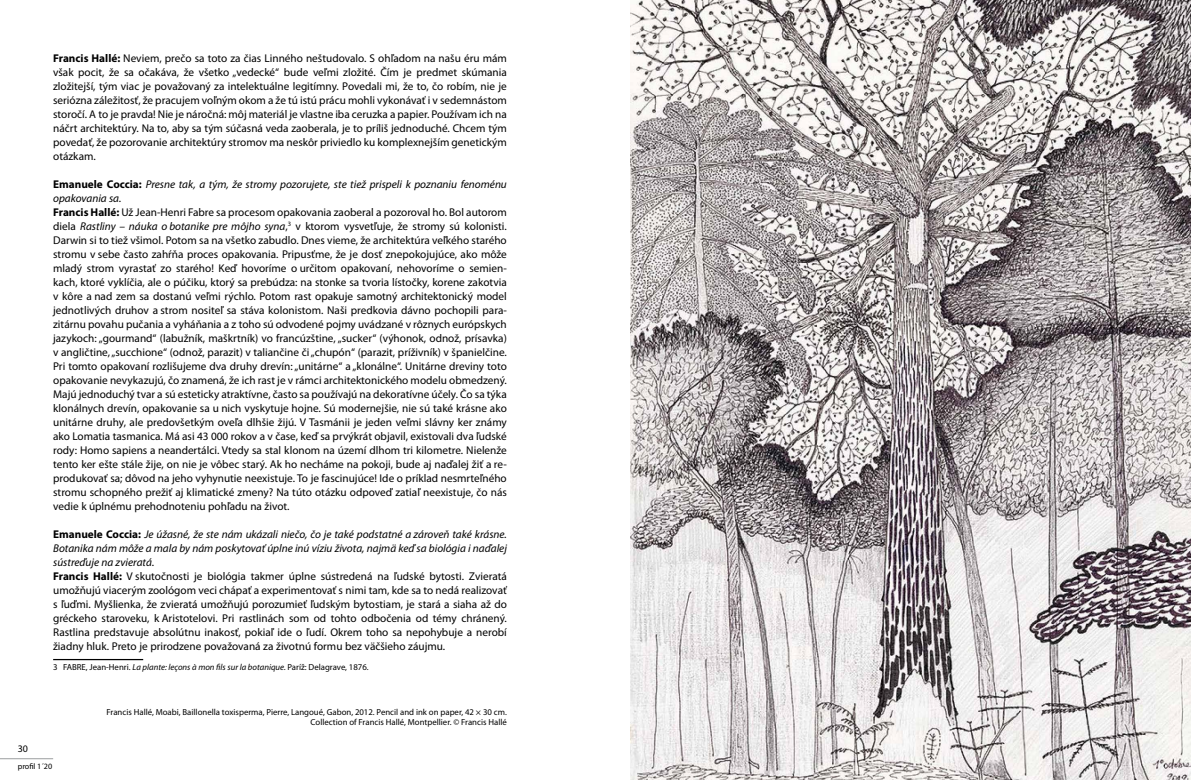
<style>
.page{position:relative;width:1191px;height:780px;background:#fff}
.page>*{position:absolute;margin:0;border:0;box-sizing:border-box;transform-origin:0 0}
.t1{font:11.25px/14px "Myriad Pro";color:#000}
.t2{font:10px "Myriad Pro";color:#000}
.t3{font:8.75px/10.5px "Myriad Pro";color:#000;text-align:right}
.t4{font:8.12px "Myriad Pro";color:#000}
.s1{font-weight:700}
.s2{font-style:italic}
</style>
<div class="page">
<hr style="left:0;top:758px;width:53px;height:1px;background:#9c9e9f">
<hr style="left:53px;top:659px;width:90px;height:1px;background:#000">
<img style="left:631px;top:0;width:560px;height:780px">
<p class="t1" style="left:53px;top:51px;width:455px;text-align:justify"><span class="s1">Francis Hallé:</span> Neviem, prečo sa toto za čias Linného neštudovalo. S ohľadom na našu éru mám však pocit, že sa očakáva, že všetko „vedecké“ bude veľmi zložité. Čím je predmet skúmania zložitejší, tým viac je považovaný za intelektuálne legitímny. Povedali mi, že to, čo robím, nie je seriózna záležitosť, že pracujem voľným okom a že tú istú prácu mohli vykonávať i v sedemnástom storočí. A to je pravda! Nie je náročná: môj materiál je vlastne iba ceruzka a papier. Používam ich na náčrt architektúry. Na to, aby sa tým súčasná veda zaoberala, je to príliš jednoduché. Chcem tým povedať, že pozorovanie architektúry stromov ma neskôr priviedlo ku komplexnejším genetickým otázkam.</p>
<p class="t1" style="left:53px;top:177px;width:455px"><span class="s1">Emanuele Coccia:</span> <span class="s2">Presne tak, a tým, že stromy pozorujete, ste tiež prispeli k poznaniu fenoménu opakovania sa.<br></span><span class="s1">Francis Hallé:</span> Už Jean-Henri Fabre sa procesom opakovania zaoberal a pozoroval ho. Bol autorom diela <span class="s2">Rastliny – náuka o botanike pre môjho syna</span>,<sup>3</sup> v ktorom vysvetľuje, že stromy sú kolonisti.<br>Darwin si to tiež všimol. Potom sa na všetko zabudlo. Dnes vieme, že architektúra veľkého starého stromu v sebe často zahŕňa proces opakovania. Pripusťme, že je dosť znepokojujúce, ako môže mladý strom vyrastať zo starého! Keď hovoríme o určitom opakovaní, nehovoríme o semien&shy;kach, ktoré vyklíčia, ale o púčiku, ktorý sa prebúdza: na stonke sa tvoria lístočky, korene zakotvia v kôre a nad zem sa dostanú veľmi rýchlo. Potom rast opakuje samotný architektonický model jednotlivých druhov a strom nositeľ sa stáva kolonistom. Naši predkovia dávno pochopili para&shy;zitárnu povahu pučania a vyháňania a z toho sú odvodené pojmy uvádzané v rôznych európskych jazykoch: „gourmand“ (labužník, maškrtník) vo francúzštine, „sucker“ (výhonok, odnož, prísavka) v angličtine, „succhione“ (odnož, parazit) v taliančine či „chupón“ (parazit, príživník) v španielčine.<br>Pri tomto opakovaní rozlišujeme dva druhy drevín: „unitárne“ a „klonálne“. Unitárne dreviny toto opakovanie nevykazujú, čo znamená, že ich rast je v rámci architektonického modelu obmedzený.<br>Majú jednoduchý tvar a sú esteticky atraktívne, často sa používajú na dekoratívne účely. Čo sa týka klonálnych drevín, opakovanie sa u nich vyskytuje hojne. Sú modernejšie, nie sú také krásne ako unitárne druhy, ale predovšetkým oveľa dlhšie žijú. V Tasmánii je jeden veľmi slávny ker známy ako Lomatia tasmanica. Má asi 43 000 rokov a v čase, keď sa prvýkrát objavil, existovali dva ľudské rody: Homo sapiens a neandertálci. Vtedy sa stal klonom na území dlhom tri kilometre. Nielenže tento ker ešte stále žije, on nie je vôbec starý. Ak ho necháme na pokoji, bude aj naďalej žiť a re&shy;produkovať sa; dôvod na jeho vyhynutie neexistuje. To je fascinujúce! Ide o príklad nesmrteľného stromu schopného prežiť aj klimatické zmeny? Na túto otázku odpoveď zatiaľ neexistuje, čo nás vedie k úplnému prehodnoteniu pohľadu na život.</p>
<p class="t1" style="left:53px;top:527px;width:455px"><span class="s1">Emanuele Coccia:</span> <span class="s2">Je úžasné, že ste nám ukázali niečo, čo je také podstatné a zároveň také krásne.<br>Botanika nám môže a mala by nám poskytovať úplne inú víziu života, najmä keď sa biológia i naďalej sústreďuje na zvieratá.<br></span><span class="s1">Francis Hallé:</span> V skutočnosti je biológia takmer úplne sústredená na ľudské bytosti. Zvieratá umožňujú viacerým zoológom veci chápať a experimentovať s nimi tam, kde sa to nedá realizovať s ľuďmi. Myšlienka, že zvieratá umožňujú porozumieť ľudským bytostiam, je stará a siaha až do gréckeho staroveku, k Aristotelovi. Pri rastlinách som od tohto odbočenia od témy chránený.<br>Rastlina predstavuje absolútnu inakosť, pokiaľ ide o ľudí. Okrem toho sa nepohybuje a nerobí žiadny hluk. Preto je prirodzene považovaná za životnú formu bez väčšieho záujmu.</p>
<p class="t3" style="left:53px;top:662px;width:317px">3 FABRE, Jean-Henri. <span class="s2">La plante: leçons à mon fils sur la botanique.</span> Paríž: Delagrave, 1876.</p>
<p class="t3" style="left:106px;top:706px;width:402px">Francis Hallé, Moabi, Baillonella toxisperma, Pierre, Langoué, Gabon, 2012. Pencil and ink on paper, 42 × 30 cm.<br>Collection of Francis Hallé, Montpellier. © Francis Hallé</p>
<p class="t2" style="left:18px;top:742px;width:12px">30</p>
<p class="t4" style="left:18px;top:761px;width:36px">profil 1´20</p>
</div>
